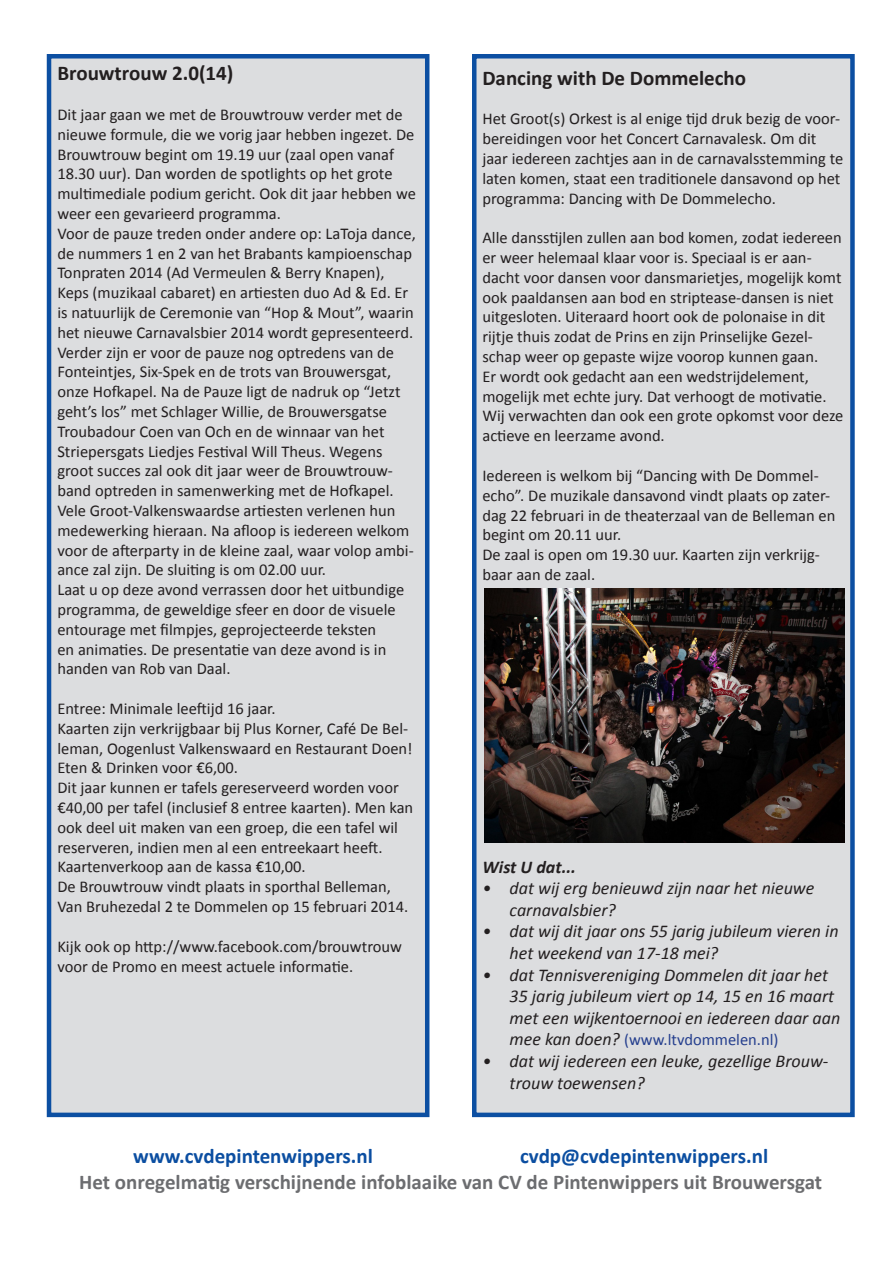
<style>
.page{position:relative;width:893px;height:1263px;background:#fff}
.page>*{position:absolute;margin:0;border:0;box-sizing:border-box;transform-origin:0 0}
.t1{font:700 21px "Calibri";color:#6c6d70}
.t2{font:700 21px "Calibri";color:#0b4ea1}
.t3{font:700 21px "Calibri";color:#231f20}
.t4{font:italic 18px/21.6px "Calibri";color:#231f20}
.t5{font:italic 700 18px "Calibri";color:#231f20}
.t6{font:16.5px/19.8px "Calibri";color:#231f20}
.t7{font:16.5px "Calibri";color:#253f8e}
.s1{font-style:italic;font-size:18px;color:#231f20}
</style>
<div class="page">
<div style="left:47px;top:54px;width:382px;height:1063px;background:#dcdddf;border:4px solid #0c4fa2"></div>
<div style="left:472px;top:54px;width:383px;height:1063px;background:#dcdddf;border:4px solid #0c4fa2"></div>
<img style="left:484px;top:588px;width:360px;height:254px">
<p class="t3" style="left:57px;top:60px;width:178px">Brouwtrouw 2.0(14)</p>
<p class="t6" style="left:57px;top:104px;width:360px">Dit jaar gaan we met de Brouwtrouw verder met de nieuwe formule, die we vorig jaar hebben ingezet. De Brouwtrouw begint om 19.19 uur (zaal open vanaf 18.30 uur). Dan worden de spotlights op het grote multimediale podium gericht. Ook dit jaar hebben we weer een gevarieerd programma.</p>
<p class="t6" style="left:57px;top:223px;width:360px">Voor de pauze treden onder andere op: LaToja dance, de nummers 1 en 2 van het Brabants kampioenschap Tonpraten 2014 (Ad Vermeulen &amp; Berry Knapen), Keps (muzikaal cabaret) en artiesten duo Ad &amp; Ed. Er is natuurlijk de Ceremonie van “Hop &amp; Mout”, waarin het nieuwe Carnavalsbier 2014 wordt gepresenteerd.<br>Verder zijn er voor de pauze nog optredens van de Fonteintjes, Six-Spek en de trots van Brouwersgat, onze Hofkapel. Na de Pauze ligt de nadruk op “Jetzt geht’s los” met Schlager Willie, de Brouwersgatse Troubadour Coen van Och en de winnaar van het Striepersgats Liedjes Festival Will Theus. Wegens groot succes zal ook dit jaar weer de Brouwtrouw&shy;band optreden in samenwerking met de Hofkapel.<br>Vele Groot-Valkenswaardse artiesten verlenen hun medewerking hieraan. Na afloop is iedereen welkom voor de afterparty in de kleine zaal, waar volop ambi&shy;ance zal zijn. De sluiting is om 02.00 uur.</p>
<p class="t6" style="left:57px;top:579px;width:348px">Laat u op deze avond verrassen door het uitbundige programma, de geweldige sfeer en door de visuele entourage met filmpjes, geprojecteerde teksten<br>en animaties. De presentatie van deze avond is in handen van Rob van Daal.</p>
<p class="t6" style="left:57px;top:698px;width:220px">Entree: Minimale leeftijd 16 jaar.</p>
<p class="t6" style="left:57px;top:718px;width:357px">Kaarten zijn verkrijgbaar bij Plus Korner, Café De Bel&shy;leman, Oogenlust Valkenswaard en Restaurant Doen!<br>Eten &amp; Drinken voor €6,00.</p>
<p class="t6" style="left:57px;top:777px;width:357px">Dit jaar kunnen er tafels gereserveerd worden voor €40,00 per tafel (inclusief 8 entree kaarten). Men kan ook deel uit maken van een groep, die een tafel wil reserveren, indien men al een entreekaart heeft.</p>
<p class="t6" style="left:57px;top:856px;width:250px">Kaartenverkoop aan de kassa €10,00.</p>
<p class="t6" style="left:57px;top:876px;width:352px">De Brouwtrouw vindt plaats in sporthal Belleman,<br>Van Bruhezedal 2 te Dommelen op 15 februari 2014.</p>
<p class="t6" style="left:57px;top:935px;width:346px">Kijk ook op http://www.facebook.com/brouwtrouw voor de Promo en meest actuele informatie.</p>
<p class="t3" style="left:482px;top:65px;width:265px">Dancing with De Dommelecho</p>
<p class="t6" style="left:482px;top:108px;width:362px">Het Groot(s) Orkest is al enige tijd druk bezig de voor&shy;bereidingen voor het Concert Carnavalesk. Om dit jaar iedereen zachtjes aan in de carnavalsstemming te laten komen, staat een traditionele dansavond op het programma: Dancing with De Dommelecho.</p>
<p class="t6" style="left:482px;top:227px;width:361px">Alle dansstijlen zullen aan bod komen, zodat iedereen er weer helemaal klaar voor is. Speciaal is er aan&shy;dacht voor dansen voor dansmarietjes, mogelijk komt ook paaldansen aan bod en striptease-dansen is niet uitgesloten. Uiteraard hoort ook de polonaise in dit</p>
<p class="t6" style="left:482px;top:326px;width:363px">rijtje thuis zodat de Prins en zijn Prinselijke Gezel&shy;schap weer op gepaste wijze voorop kunnen gaan.<br>Er wordt ook gedacht aan een wedstrijdelement, mogelijk met echte jury. Dat verhoogt de motivatie.<br>Wij verwachten dan ook een grote opkomst voor deze actieve en leerzame avond.</p>
<p class="t6" style="left:482px;top:465px;width:354px">Iedereen is welkom bij “Dancing with De Dommel&shy;echo”. De muzikale dansavond vindt plaats op zater&shy;dag 22 februari in de theaterzaal van de Belleman en begint om 20.11 uur.</p>
<p class="t6" style="left:482px;top:544px;width:339px">De zaal is open om 19.30 uur. Kaarten zijn verkrijg&shy;baar aan de zaal.</p>
<p class="t5" style="left:483px;top:855px;width:95px">Wist U dat...</p>
<p class="t4" style="left:510px;top:876px;width:306px;text-indent:-27px">• dat wij erg benieuwd zijn naar het nieuwe carnavalsbier?</p>
<p class="t4" style="left:510px;top:920px;width:330px;text-indent:-27px">• dat wij dit jaar ons 55 jarig jubileum vieren in het weekend van 17-18 mei?</p>
<p class="t4" style="left:510px;top:963px;width:332px;text-indent:-27px">• dat Tennisvereniging Dommelen dit jaar het<br>35 jarig jubileum viert op 14, 15 en 16 maart met een wijkentoernooi en iedereen daar aan</p>
<p class="t7" style="left:510px;top:1029px;width:270px"><span class="s1">mee kan doen?</span> (www.ltvdommelen.nl)</p>
<p class="t4" style="left:510px;top:1049px;width:320px;text-indent:-27px">• dat wij iedereen een leuke, gezellige Brouw&shy;trouw toewensen?</p>
<p class="t2" style="left:133px;top:1143px;width:241px">www.cvdepintenwippers.nl</p>
<p class="t2" style="left:520px;top:1143px;width:250px">cvdp@cvdepintenwippers.nl</p>
<p class="t1" style="left:79px;top:1168px;width:744px">Het onregelmatig verschijnende infoblaaike van CV de Pintenwippers uit Brouwersgat</p>
</div>
